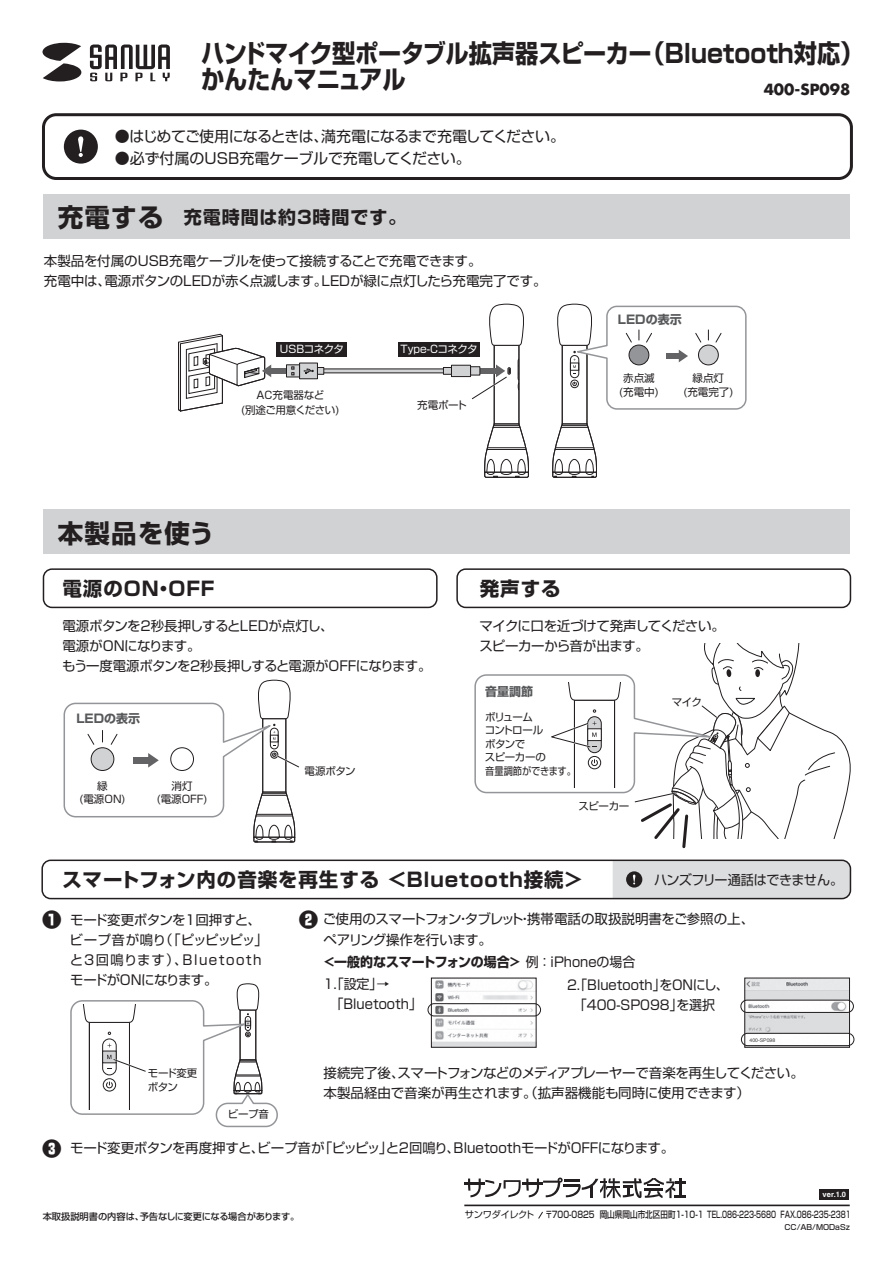
<style>
.page{position:relative;width:893px;height:1263px;background:#fff}
.page>*{position:absolute;margin:0;border:0;box-sizing:border-box;transform-origin:0 0}
.t1{font:700 25.5px/25.5px "Shin Go Pro";color:#231f20;scale:.91 1}
.t2{font:700 25.5px "Shin Go Pro";color:#231f20}
.t3{font:700 19.5px "Shin Go Pro";letter-spacing:.05em;color:#231f20}
.t4{font:900 19.5px "Shin Go Pro";color:#231f20}
.t5{font:700 18px "Shin Go Pro";letter-spacing:.05em;color:#231f20}
.t6{font:15px "Shin Go Pro";letter-spacing:-.035em;color:#231f20}
.t7{font:15px "Shin Go Pro";letter-spacing:-.01em;color:#231f20}
.t8{font:700 15px "Futura";color:#231f20}
.t9{font:13.5px/20.1px "Shin Go Pro";letter-spacing:-.03em;color:#231f20}
.t10{font:13.5px/20.1px "Shin Go Pro";letter-spacing:-.01em;color:#231f20}
.t11{font:13.35px/20.1px "Shin Go Pro";color:#231f20}
.t12{font:700 12px "Shin Go Pro";color:#57585a}
.t13{font:10.5px/13.5px "Shin Go Pro";letter-spacing:-.02em;color:#231f20;text-align:center}
.t14{font:10.5px "Shin Go Pro";letter-spacing:-.04em;color:#fff}
.t15{font:10.5px/13.5px "Shin Go Pro";letter-spacing:-.045em;color:#231f20}
.t16{font:500 9.3px "Shin Go Pro";color:#231f20;scale:.82 1}
.t17{font:500 9.3px "Shin Go Pro";color:#231f20}
.t18{font:9.3px "Shin Go Pro";letter-spacing:-.04em;color:#231f20}
.t19{font:500 7.5px "Shin Go Pro";color:#231f20}
.t20{font:700 7.5px "Helvetica";color:#fff}
.t21{font:5.1px "Helvetica";color:#3e3e3f}
.s1{font-weight:700}
.s2{font-weight:900;font-size:19.5px}
</style>
<div class="page">
<div style="left:42px;top:113px;width:811px;height:67px;border:3px solid #231f20;border-radius:13px"></div>
<div style="left:269px;top:368px;width:22px;height:6px;background:#636366"></div>
<svg style="left:178px;top:333px;width:93px;height:79px"></svg>
<div style="left:299px;top:363px;width:19px;height:16px;background:#d1d2d4;border:1px solid #231f20"></div>
<svg style="left:286px;top:364px;width:14px;height:13px"></svg>
<svg style="left:291px;top:367px;width:3px;height:8px"></svg>
<svg style="left:303px;top:368px;width:11px;height:6px"></svg>
<svg style="left:324px;top:369px;width:119px;height:4px"></svg>
<div style="left:451px;top:365px;width:20px;height:12px;background:#d1d2d4;border:1px solid #231f20"></div>
<div style="left:317px;top:367px;width:7px;height:8px;background:#d1d2d4;border:1px solid #231f20"></div>
<div style="left:443px;top:367px;width:9px;height:8px;background:#d1d2d4;border:1px solid #231f20"></div>
<svg style="left:552px;top:303px;width:195px;height:175px"></svg>
<svg style="left:90px;top:45px;width:80px;height:36px"></svg>
<svg style="left:43px;top:43px;width:38px;height:38px"></svg>
<div style="left:43px;top:194px;width:807px;height:45px;background:#d1d2d4"></div>
<svg style="left:470px;top:303px;width:59px;height:175px"></svg>
<svg style="left:63px;top:679px;width:236px;height:164px"></svg>
<div style="left:398px;top:342px;width:82px;height:15px;background:#231f20"></div>
<div style="left:64px;top:130px;width:34px;height:34px;background:#231f20;border-radius:50%"></div>
<svg style="left:78px;top:136px;width:6px;height:21px"></svg>
<div style="left:276px;top:342px;width:71px;height:15px;background:#231f20"></div>
<div style="left:43px;top:509px;width:807px;height:45px;background:#d1d2d4"></div>
<hr style="left:464px;top:1204px;width:386px;height:2px;background:#231f20">
<hr style="left:464px;top:1183px;width:20px;height:2px;background:#231f20">
<svg style="left:468px;top:1177px;width:218px;height:21px"></svg>
<svg style="left:538px;top:1211px;width:5px;height:8px"></svg>
<div style="left:819px;top:1189px;width:30px;height:11px;background:#231f20"></div>
<img style="left:433px;top:980px;width:101px;height:65px">
<div style="left:428px;top:1003px;width:113px;height:13px;border:1px solid #231f20;border-radius:6px"></div>
<img style="left:747px;top:980px;width:101px;height:53px">
<div style="left:740px;top:1000px;width:114px;height:13px;border:1px solid #231f20;border-radius:6px"></div>
<div style="left:741px;top:1033px;width:113px;height:13px;border:1px solid #231f20;border-radius:6px"></div>
<div style="left:613px;top:862px;width:237px;height:36px;background:#dcdddf"></div>
<div style="left:43px;top:568px;width:395px;height:40px;border:2px solid #231f20;border-radius:9px"></div>
<div style="left:456px;top:568px;width:395px;height:40px;border:2px solid #231f20;border-radius:9px"></div>
<div style="left:41px;top:859px;width:810px;height:40px;border:2px solid #231f20;border-radius:9px"></div>
<svg style="left:474px;top:643px;width:377px;height:206px"></svg>
<svg style="left:70px;top:983px;width:208px;height:145px"></svg>
<h1 class="t1" style="left:201px;top:38px;width:729px">ハンドマイク型ポータブル拡声器スピーカー（Bluetooth対応）かんたんマニュアル</h1>
<p class="t8" style="left:764px;top:79px;width:88px">400-SP098</p>
<p class="t6" style="left:115px;top:124px;width:452px">●はじめてご使用になるときは、満充電になるまで充電してください。</p>
<p class="t7" style="left:115px;top:146px;width:358px">●必ず付属のUSB充電ケーブルで充電してください。</p>
<h1 class="t2" style="left:58px;top:197px;width:107px">充電する</h1>
<h3 class="t5" style="left:184px;top:203px;width:224px">充電時間は約3時間です。</h3>
<p class="t10" style="left:44px;top:249px;width:504px">本製品を付属のUSB充電ケーブルを使って接続することで充電できます。<br>充電中は、電源ボタンのLEDが赤く点滅します。LEDが緑に点灯したら充電完了です。</p>
<p class="t14" style="left:280px;top:340px;width:66px">USBコネクタ</p>
<p class="t14" style="left:400px;top:340px;width:79px">Type-Cコネクタ</p>
<p class="t13" style="left:241px;top:386px;width:100px;line-height:15px">AC充電器など<br>(別途ご用意ください)</p>
<p class="t13" style="left:417px;top:397px;width:51px">充電ポート</p>
<h1 class="t2" style="left:58px;top:513px;width:158px">本製品を使う</h1>
<h2 class="t3" style="left:62px;top:573px;width:153px">電源のON・OFF</h2>
<h2 class="t3" style="left:480px;top:573px;width:82px">発声する</h2>
<p class="t12" style="left:618px;top:310px;width:65px">LEDの表示</p>
<p class="t13" style="left:619px;top:370px;width:41px">赤点滅<br>(充電中)</p>
<p class="t13" style="left:683px;top:370px;width:51px">緑点灯<br>(充電完了)</p>
<p class="t9" style="left:62px;top:614px;width:371px">電源ボタンを2秒長押しするとLEDが点灯し、<br>電源がONになります。<br>もう一度電源ボタンを2秒長押しすると電源がOFFになります。</p>
<p class="t9" style="left:479px;top:614px;width:247px">マイクに口を近づけて発声してください。スピーカーから音が出ます。</p>
<p class="t12" style="left:76px;top:709px;width:65px">LEDの表示</p>
<p class="t13" style="left:80px;top:778px;width:47px">緑<br>(電源ON)</p>
<p class="t13" style="left:157px;top:778px;width:52px">消灯<br>(電源OFF)</p>
<p class="t13" style="left:305px;top:763px;width:53px">電源ボタン</p>
<p class="t12" style="left:485px;top:682px;width:49px">音量調節</p>
<p class="t13" style="left:485px;top:709px;width:93px;text-align:left">ボリューム<br>コントロール<br>ボタンで<br>スピーカーの<br>音量調節ができます。</p>
<p class="t13" style="left:579px;top:797px;width:52px">スピーカー</p>
<h2 class="t3" style="left:62px;top:864px;width:522px">スマートフォン内の音楽を再生する ＜Bluetooth接続＞</h2>
<p class="t13" style="left:672px;top:694px;width:32px">マイク</p>
<p class="t9" style="left:654px;top:868px;width:191px">ハンズフリー通話はできません。</p>
<h2 class="t4" style="left:42px;top:904px;width:21px">❶</h2>
<h2 class="t4" style="left:299px;top:904px;width:21px">❷</h2>
<p class="t9" style="left:323px;top:908px;width:433px">ご使用のスマートフォン・タブレット・携帯電話の取扱説明書をご参照の上、ペアリング操作を行います。</p>
<p class="t10" style="left:70px;top:908px;width:200px">モード変更ボタンを1回押すと、ビープ音が鳴り（「ピッピッピッ」と3回鳴ります）、BluetoothモードがONになります。</p>
<p class="t11" style="left:567px;top:948px;width:163px;line-height:23.4px;text-indent:-243px"><span class="s1">&lt;一般的なスマートフォンの場合&gt;</span> 例 ：iPhoneの場合<br>2.「Bluetooth」をONにし、</p>
<p class="t11" style="left:567px;top:993px;width:149px">　「400-SP098」を選択</p>
<p class="t11" style="left:323px;top:972px;width:100px">1.「設定」→<br>　「Bluetooth」</p>
<p class="t15" style="left:148px;top:1065px;width:51px">モード変更ボタン</p>
<p class="t13" style="left:228px;top:1106px;width:43px">ビープ音</p>
<p class="t21" style="left:750px;top:1036px;width:27px">400-SP098</p>
<p class="t9" style="left:323px;top:1061px;width:482px">接続完了後、スマートフォンなどのメディアプレーヤーで音楽を再生してください。本製品経由で音楽が再生されます。（拡声器機能も同時に使用できます）</p>
<p class="t10" style="left:42px;top:1136px;width:634px"><span class="s2">❸</span> モード変更ボタンを再度押すと、ビープ音が「ピッピッ」と2回鳴り、BluetoothモードがOFFになります。</p>
<p class="t20" style="left:823px;top:1190px;width:25px">ver.1.0</p>
<p class="t17" style="left:43px;top:1208px;width:258px">本取扱説明書の内容は、予告なしに変更になる場合があります。</p>
<p class="t18" style="left:465px;top:1207px;width:71px">サンワダイレクト</p>
<p class="t16" style="left:545px;top:1207px;width:374px">〒700-0825 岡山県岡山市北区田町1-10-1 TEL.086-223-5680 FAX.086-235-2381</p>
<p class="t19" style="left:784px;top:1221px;width:67px">CC/AB/MODaSz</p>
</div>
